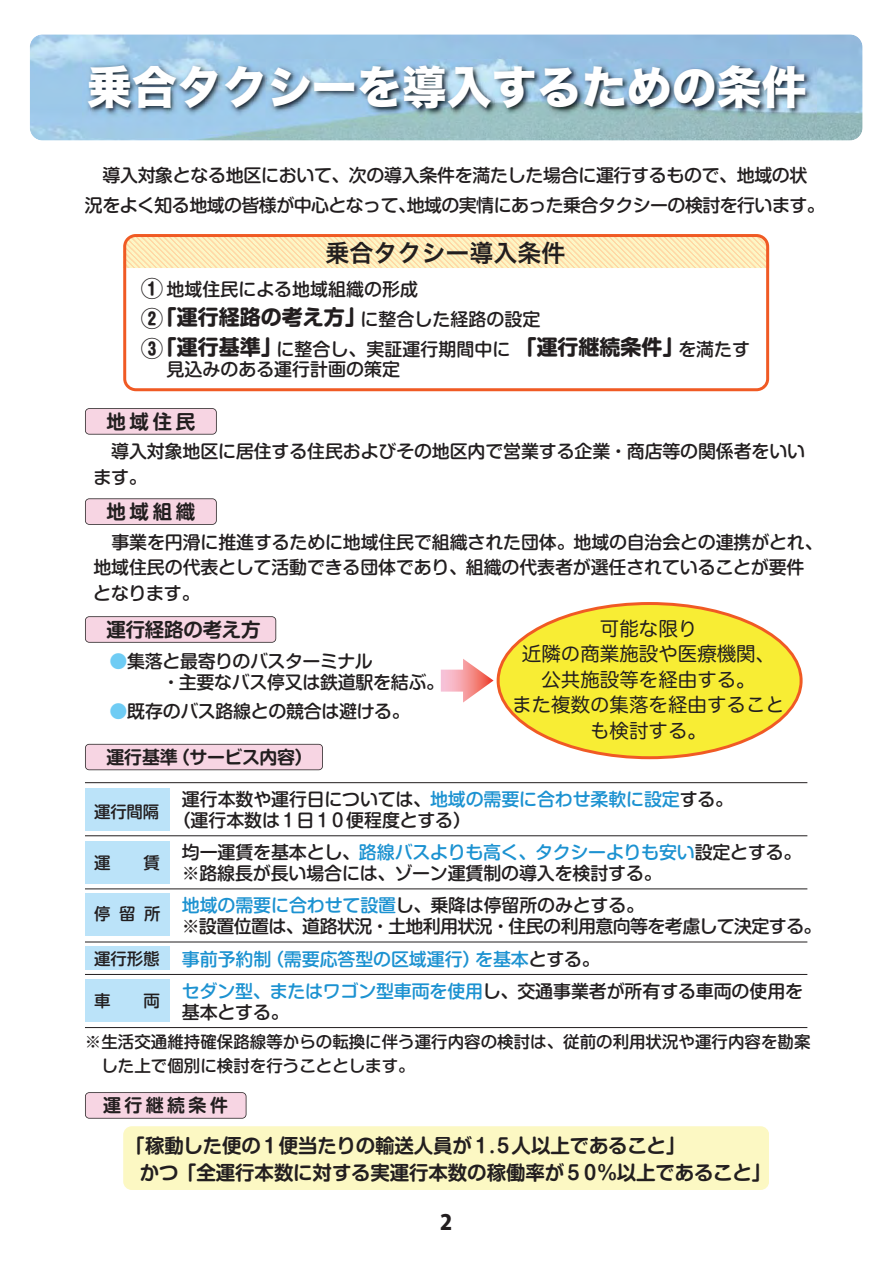
<style>
.page{position:relative;width:893px;height:1263px;background:#fff}
.page>*{position:absolute;margin:0;border:0;box-sizing:border-box;transform-origin:0 0}
.t1{font:45px "Hira Kaku Std N W8 90 msp RKSJ H";color:#fff}
.t2{font:24px "Hira Kaku Pro N W6 90 msp RKSJ H";color:#221e1f}
.t3{font:22.5px/30px "Shin M Go Pro Bold 90 msp RKSJ H";color:#221e1f;text-align:justify}
.t4{font:21px "Shin M Go Pro Bold 90 msp RKSJ H";color:#221e1f}
.t5{font:21px "Koz Go Pro Heavy 90 msp RKSJ H";color:#221e1f}
.t6{font:19.5px/27px "Shin M Go Pro De Bold 90 msp RKSJ H";letter-spacing:-.005em;color:#221e1f}
.t7{font:19.5px/25.5px "Hira Maru Pro W4 90 msp RKSJ H";color:#221e1f;text-align:center}
.t8{font:18px/21px "Shin M Go Pro Medium 90 msp RKSJ H";letter-spacing:-.01em;color:#221e1f}
.t9{font:18px/30px "Shin M Go Pro Medium 90 msp RKSJ H";letter-spacing:-.035em;color:#221e1f}
.t10{font:18px/21px "Shin M Go Pro Medium 90 msp RKSJ H";letter-spacing:-.03em;color:#221e1f}
.t11{font:18px "Shin M Go Pro Medium 90 msp RKSJ H";letter-spacing:-.005em;color:#1c92d1}
.t12{font:18px "Shin M Go Pro De Bold 90 msp RKSJ H";letter-spacing:-.01em;color:#221e1f}
.t13{font:16.5px/24px "Shin M Go Pro Medium 90 msp RKSJ H";color:#221e1f}
.s1{font-family:"Shin M Go Pro Medium 90 msp RKSJ H";font-size:18px}
.s2{font-family:"Shin M Go Pro Bold 90 msp RKSJ H";font-size:21px}
.s3{color:#6fccf4}
.s4{color:#1c92d1}
.s5{color:#221e1f}
</style>
<div class="page">
<img style="left:30px;top:34px;width:832px;height:107px">
<img style="left:82px;top:60px;width:735px;height:78px">
<svg style="left:123px;top:234px;width:646px;height:157px"></svg>
<svg style="left:85px;top:744px;width:238px;height:26px;background:#ecccd9"></svg>
<svg style="left:85px;top:498px;width:132px;height:27px;background:#e9cad6"></svg>
<svg style="left:85px;top:616px;width:191px;height:27px;background:#eacad7"></svg>
<svg style="left:85px;top:408px;width:132px;height:27px;background:#e9cad7"></svg>
<svg style="left:497px;top:602px;width:305px;height:157px;fill:#f8ed34"></svg>
<div style="left:85px;top:788px;width:85px;height:43px;background:#bbe3f9"></div>
<div style="left:85px;top:841px;width:85px;height:42px;background:#bbe3f9"></div>
<div style="left:85px;top:894px;width:85px;height:42px;background:#bbe3f9"></div>
<div style="left:85px;top:980px;width:85px;height:42px;background:#bbe3f9"></div>
<div style="left:85px;top:946px;width:85px;height:24px;background:#bbe3f9"></div>
<hr style="left:85px;top:1027px;width:722px;height:1px;background:#221e1f">
<hr style="left:85px;top:974px;width:722px;height:1px;background:#221e1f">
<hr style="left:85px;top:942px;width:722px;height:1px;background:#221e1f">
<hr style="left:85px;top:889px;width:722px;height:1px;background:#221e1f">
<hr style="left:85px;top:835px;width:722px;height:1px;background:#221e1f">
<hr style="left:85px;top:782px;width:722px;height:1px;background:#221e1f">
<svg style="left:85px;top:1092px;width:161px;height:27px;background:#eacad7"></svg>
<div style="left:123px;top:1126px;width:646px;height:64px;background:#fcf8c3;border-radius:8px"></div>
<svg style="left:441px;top:659px;width:52px;height:44px"></svg>
<h1 class="t1" style="left:87px;top:70px;width:721px">乗合タクシーを導入するための条件</h1>
<p class="t9" style="left:85px;top:163px;width:741px">　導入対象となる地区において、次の導入条件を満たした場合に運行するもので、地域の状況をよく知る地域の皆様が中心となって、地域の実情にあった乗合タクシーの検討を行います。</p>
<h2 class="t2" style="left:325px;top:244px;width:241px">乗合タクシー導入条件</h2>
<p class="t3" style="left:141px;top:276px;width:24px">①<br>②<br>③</p>
<p class="t8" style="left:166px;top:281px;width:253px">地域住民による地域組織の形成</p>
<p class="t4" style="left:156px;top:309px;width:386px">「運行経路の考え方」<span class="s1">に整合した経路の設定</span></p>
<p class="t8" style="left:166px;top:341px;width:585px;text-indent:-10px"><span class="s2">「運行基準」</span>に整合し、実証運行期間中に<span class="s2">「運行継続条件」</span>を満たす見込みのある運行計画の策定</p>
<p class="t6" style="left:106px;top:411px;width:91px">地域住民</p>
<p class="t8" style="left:93px;top:441px;width:713px;line-height:25.5px">　導入対象地区に居住する住民およびその地区内で営業する企業・商店等の関係者をいいます。</p>
<p class="t6" style="left:106px;top:501px;width:91px">地域組織</p>
<p class="t8" style="left:93px;top:532px;width:731px;line-height:25.5px">　事業を円滑に推進するために地域住民で組織された団体。地域の自治会との連携がとれ、地域住民の代表として活動できる団体であり、組織の代表者が選任されていることが要件となります。</p>
<p class="t6" style="left:106px;top:619px;width:156px">運行経路の考え方</p>
<p class="t8" style="left:110px;top:654px;width:336px"><span class="s3">●</span>集落と最寄りのバスターミナル<br>　　　・主要なバス停又は鉄道駅を結ぶ。</p>
<p class="t8" style="left:110px;top:703px;width:302px"><span class="s3">●</span>既存のバス路線との競合は避ける。</p>
<p class="t7" style="left:512px;top:618px;width:274px">可能な限り<br>近隣の商業施設や医療機関、公共施設等を経由する。<br>また複数の集落を経由することも検討する。</p>
<p class="t12" style="left:106px;top:751px;width:208px">運行基準（サービス内容）</p>
<p class="t13" style="left:94px;top:802px;width:67px">運行間隔</p>
<p class="t13" style="left:94px;top:853px;width:67px">運　　賃</p>
<p class="t13" style="left:94px;top:904px;width:68px">停 留 所</p>
<p class="t13" style="left:94px;top:949px;width:67px">運行形態</p>
<p class="t13" style="left:94px;top:991px;width:67px">車　　両</p>
<p class="t8" style="left:173px;top:791px;width:562px;text-indent:9px">運行本数や運行日については、<span class="s4">地域の需要に合わせ柔軟に設定</span>する。（運行本数は１日１０便程度とする）</p>
<p class="t8" style="left:182px;top:844px;width:621px">均一運賃を基本とし、<span class="s4">路線バスよりも高く、タクシーよりも安い</span>設定とする。※路線長が長い場合には、ゾーン運賃制の導入を検討する。</p>
<p class="t10" style="left:182px;top:897px;width:641px"><span class="s4">地域の需要に合わせて設置</span>し、乗降は停留所のみとする。<br>※設置位置は、道路状況・土地利用状況・住民の利用意向等を考慮して決定する。</p>
<p class="t11" style="left:182px;top:952px;width:419px">事前予約制（需要応答型の区域運行）を基本<span class="s5">とする。</span></p>
<p class="t8" style="left:182px;top:983px;width:623px"><span class="s4">セダン型、またはワゴン型車両を使用</span>し、交通事業者が所有する車両の使用を基本とする。</p>
<p class="t13" style="left:85px;top:1032px;width:727px">※生活交通維持確保路線等からの転換に伴う運行内容の検討は、従前の利用状況や運行内容を勘案　した上で個別に検討を行うこととします。</p>
<p class="t12" style="left:103px;top:1099px;width:126px">運行継続条件</p>
<p class="t6" style="left:140px;top:1134px;width:633px;text-indent:-14px">「稼動した便の１便当たりの輸送人員が１.５人以上であること」<br>かつ「全運行本数に対する実運行本数の稼働率が５０％以上であること」</p>
<p class="t5" style="left:440px;top:1214px;width:14px">2</p>
</div>
